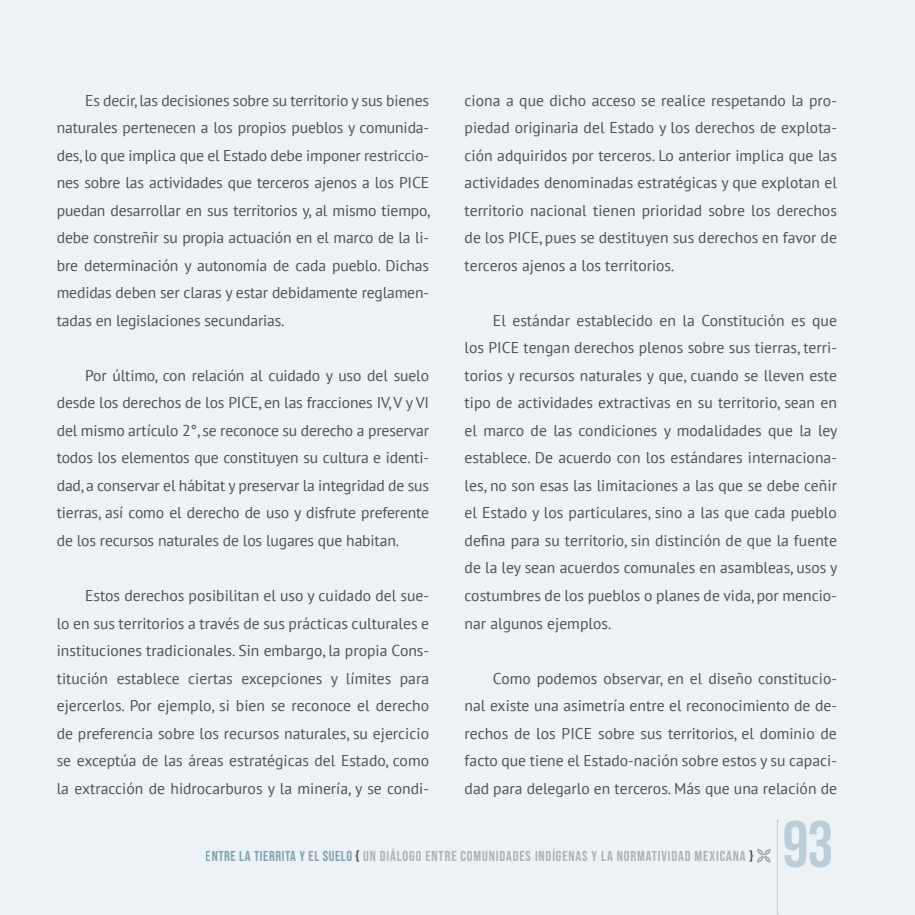
<style>
.page{position:relative;width:915px;height:915px;background:#fff}
.page>*{position:absolute;margin:0;border:0;box-sizing:border-box;transform-origin:0 0}
.t1{font:65.38px "Bebas Neue";color:#bacdd8}
.t2{font:15.62px/27.5px "PT Sans";color:#575756;text-align:justify}
.t3{font:14.38px "Bebas Neue";letter-spacing:.06em;color:#9d9d9c}
.s1{color:#5b8497}
.s2{color:#000}
</style>
<div class="page">
<div style="left:0;top:0;width:914px;height:914px;background:#edf2f6"></div>
<svg style="left:776px;top:820px;width:2px;height:95px"></svg>
<svg style="left:757px;top:848px;width:13px;height:14px"></svg>
<p class="t2" style="left:57px;top:86px;width:375px;text-indent:28px">Es decir, las decisiones sobre su territorio y sus bienes naturales pertenecen a los propios pueblos y comunida&shy;des, lo que implica que el Estado debe imponer restriccio&shy;nes sobre las actividades que terceros ajenos a los PICE puedan desarrollar en sus territorios y, al mismo tiempo, debe constreñir su propia actuación en el marco de la li&shy;bre determinación y autonomía de cada pueblo. Dichas medidas deben ser claras y estar debidamente reglamen&shy;tadas en legislaciones secundarias.</p>
<p class="t2" style="left:57px;top:361px;width:374px;text-indent:28px">Por último, con relación al cuidado y uso del suelo desde los derechos de los PICE, en las fracciones IV, V y VI del mismo artículo 2°, se reconoce su derecho a preservar todos los elementos que constituyen su cultura e identi&shy;dad, a conservar el hábitat y preservar la integridad de sus tierras, así como el derecho de uso y disfrute preferente de los recursos naturales de los lugares que habitan.</p>
<p class="t2" style="left:57px;top:581px;width:374px;text-indent:28px">Estos derechos posibilitan el uso y cuidado del sue&shy;lo en sus territorios a través de sus prácticas culturales e instituciones tradicionales. Sin embargo, la propia Cons&shy;titución establece ciertas excepciones y límites para ejercerlos. Por ejemplo, si bien se reconoce el derecho de preferencia sobre los recursos naturales, su ejercicio se exceptúa de las áreas estratégicas del Estado, como la extracción de hidrocarburos y la minería, y se condi-</p>
<p class="t2" style="left:464px;top:86px;width:374px">ciona a que dicho acceso se realice respetando la pro&shy;piedad originaria del Estado y los derechos de explota&shy;ción adquiridos por terceros. Lo anterior implica que las actividades denominadas estratégicas y que explotan el territorio nacional tienen prioridad sobre los derechos de los PICE, pues se destituyen sus derechos en favor de terceros ajenos a los territorios.</p>
<p class="t2" style="left:464px;top:306px;width:374px;text-indent:28px">El estándar establecido en la Constitución es que los PICE tengan derechos plenos sobre sus tierras, terri&shy;torios y recursos naturales y que, cuando se lleven este tipo de actividades extractivas en su territorio, sean en el marco de las condiciones y modalidades que la ley establece. De acuerdo con los estándares internaciona&shy;les, no son esas las limitaciones a las que se debe ceñir el Estado y los particulares, sino a las que cada pueblo defina para su territorio, sin distinción de que la fuente de la ley sean acuerdos comunales en asambleas, usos y costumbres de los pueblos o planes de vida, por mencio&shy;nar algunos ejemplos.</p>
<p class="t2" style="left:464px;top:663px;width:374px;text-indent:28px">Como podemos observar, en el diseño constitucio&shy;nal existe una asimetría entre el reconocimiento de de&shy;rechos de los PICE sobre sus territorios, el dominio de facto que tiene el Estado-nación sobre estos y su capaci&shy;dad para delegarlo en terceros. Más que una relación de</p>
<p class="t3" style="left:206px;top:847px;width:549px"><span class="s1">ENTRE LA TIERRITA Y EL SUELO</span> <span class="s2">{</span> UN DIÁLOGO ENTRE COMUNIDADES INDÍGENAS Y LA NORMATIVIDAD MEXICANA <span class="s2">}</span></p>
<h1 class="t1" style="left:782px;top:806px;width:53px">93</h1>
</div>
